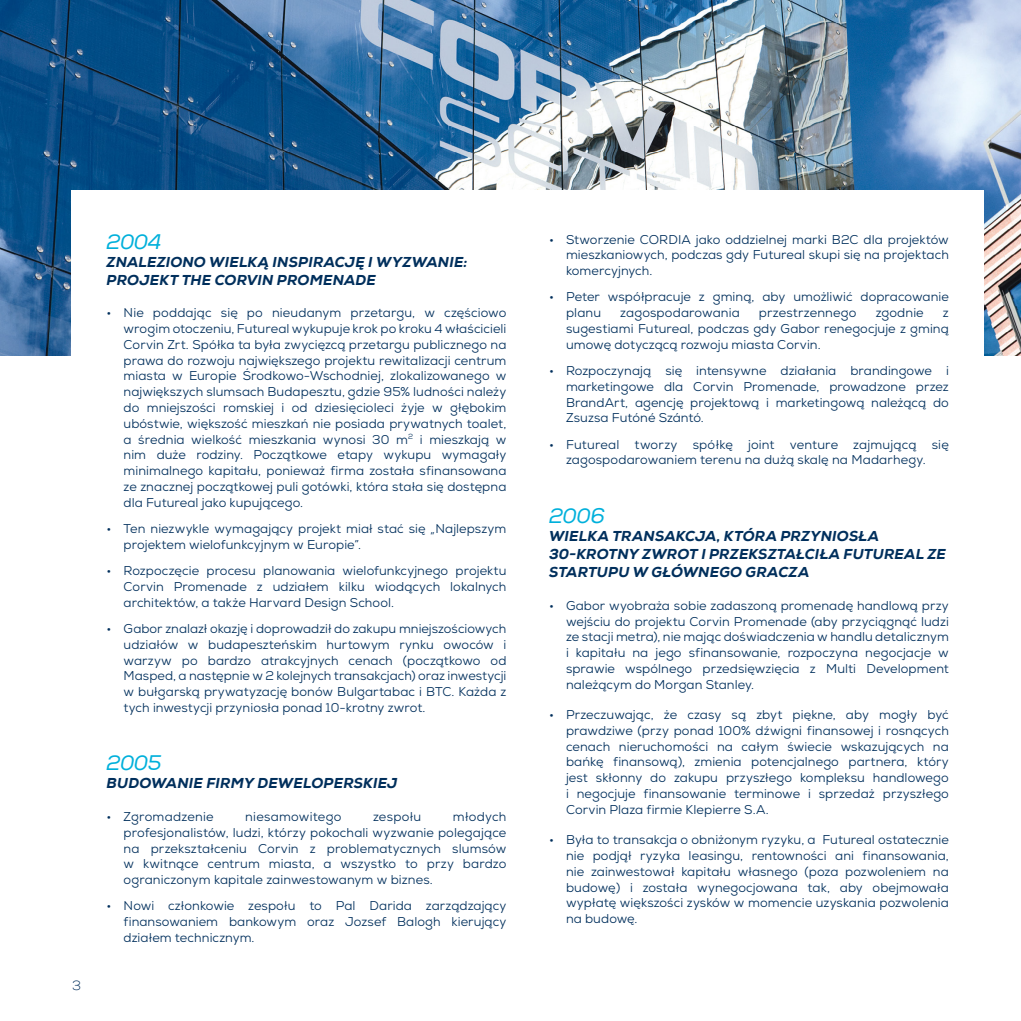
<style>
.page{position:relative;width:1021px;height:1021px;background:#fff}
.page>*{position:absolute;margin:0;border:0;box-sizing:border-box;transform-origin:0 0}
.t1{font:italic 21px "Nexa";letter-spacing:-.025em;color:#00b0db}
.t2{font:italic 800 14.25px/18px "Nexa";letter-spacing:.01em;color:#002f5c}
.t3{font:300 13.5px "Nexa";color:#002f5c}
.t4{font:12.75px/15.8px "Nexa";letter-spacing:.005em;color:#002f5c;text-align:justify}
.t5{font:12.75px "Nexa";letter-spacing:.025em;color:#002f5c}
</style>
<div class="page">
<img style="left:0;top:0;width:1020px;height:356px">
<div style="left:71px;top:190px;width:912px;height:216px;background:#fff"></div>
<p class="t3" style="left:72px;top:977px;width:10px">3</p>
<h1 class="t1" style="left:107px;top:228px;width:57px">2004</h1>
<p class="t2" style="left:107px;top:253px;width:362px">ZNALEZIONO WIELKĄ INSPIRACJĘ I WYZWANIE:<br>PROJEKT THE CORVIN PROMENADE</p>
<p class="t4" style="left:124px;top:305px;width:384px;text-indent:-17px">• Nie poddając się po nieudanym przetargu, w częściowo wrogim otoczeniu, Futureal wykupuje krok po kroku 4 właścicieli Corvin Zrt. Spółka ta była zwycięzcą przetargu publicznego na prawa do rozwoju największego projektu rewitalizacji centrum miasta w Europie Środkowo-Wschodniej, zlokalizowanego w największych slumsach Budapesztu, gdzie 95% ludności należy do mniejszości romskiej i od dziesięcioleci żyje w głębokim ubóstwie, większość mieszkań nie posiada prywatnych toalet, a średnia wielkość mieszkania wynosi 30 m<sup>2</sup> i mieszkają w nim duże rodziny. Początkowe etapy wykupu wymagały minimalnego kapitału, ponieważ firma została sfinansowana ze znacznej początkowej puli gotówki, która stała się dostępna dla Futureal jako kupującego.</p>
<p class="t4" style="left:124px;top:520px;width:384px;text-indent:-17px">• Ten niezwykle wymagający projekt miał stać się „Najlepszym projektem wielofunkcyjnym w Europie”.</p>
<p class="t4" style="left:124px;top:563px;width:384px;text-indent:-17px">• Rozpoczęcie procesu planowania wielofunkcyjnego projektu Corvin Promenade z udziałem kilku wiodących lokalnych architektów, a także Harvard Design School.</p>
<p class="t4" style="left:124px;top:620px;width:384px;text-indent:-17px">• Gabor znalazł okazję i doprowadził do zakupu mniejszościowych udziałów w budapeszteńskim hurtowym rynku owoców i warzyw po bardzo atrakcyjnych cenach (początkowo od Masped, a następnie w 2 kolejnych transakcjach) oraz inwestycji w bułgarską prywatyzację bonów Bulgartabac i BTC. Każda z tych inwestycji przyniosła ponad 10-krotny zwrot.</p>
<h1 class="t1" style="left:107px;top:750px;width:57px">2005</h1>
<p class="t2" style="left:107px;top:774px;width:292px">BUDOWANIE FIRMY DEWELOPERSKIEJ</p>
<p class="t4" style="left:107px;top:808px;width:109px">• Zgromadzenie</p>
<p class="t4" style="left:245px;top:808px;width:98px">niesamowitego</p>
<p class="t5" style="left:373px;top:808px;width:50px">zespołu</p>
<p class="t4" style="left:124px;top:808px;width:384px;text-indent:329px">młodych profesjonalistów, ludzi, którzy pokochali wyzwanie polegające na przekształceniu Corvin z problematycznych slumsów w kwitnące centrum miasta, a wszystko to przy bardzo ograniczonym kapitale zainwestowanym w biznes.</p>
<p class="t4" style="left:124px;top:898px;width:384px;text-indent:-17px">• Nowi członkowie zespołu to Pal Darida zarządzający finansowaniem bankowym oraz Jozsef Balogh kierujący działem technicznym.</p>
<p class="t4" style="left:566px;top:231px;width:384px;text-indent:-17px">• Stworzenie CORDIA jako oddzielnej marki B2C dla projektów mieszkaniowych, podczas gdy Futureal skupi się na projektach komercyjnych.</p>
<p class="t4" style="left:566px;top:289px;width:384px;text-indent:-17px">• Peter współpracuje z gminą, aby umożliwić dopracowanie planu</p>
<p class="t4" style="left:620px;top:305px;width:121px">zagospodarowania</p>
<p class="t4" style="left:759px;top:305px;width:99px">przestrzennego</p>
<p class="t4" style="left:875px;top:305px;width:50px">zgodnie</p>
<p class="t4" style="left:566px;top:305px;width:384px;text-indent:377px">z sugestiami Futureal, podczas gdy Gabor renegocjuje z gminą umowę dotyczącą rozwoju miasta Corvin.</p>
<p class="t4" style="left:566px;top:363px;width:384px;text-indent:-17px">• Rozpoczynają się intensywne działania brandingowe i marketingowe dla Corvin Promenade, prowadzone przez BrandArt, agencję projektową i marketingową należącą do Zsuzsa Futóné Szántó.</p>
<p class="t4" style="left:549px;top:436px;width:401px;text-align:center">• Futureal tworzy spółkę joint venture zajmującą się zagospodarowaniem terenu na dużą skalę na Madarhegy.</p>
<h1 class="t1" style="left:549px;top:502px;width:57px">2006</h1>
<p class="t2" style="left:549px;top:527px;width:398px">WIELKA TRANSAKCJA, KTÓRA PRZYNIOSŁA<br>30-KROTNY ZWROT I PRZEKSZTAŁCIŁA FUTUREAL ZE<br>STARTUPU W GŁÓWNEGO GRACZA</p>
<p class="t4" style="left:566px;top:597px;width:384px;text-indent:-17px">• Gabor wyobraża sobie zadaszoną promenadę handlową przy wejściu do projektu Corvin Promenade (aby przyciągnąć ludzi ze stacji metra), nie mając doświadczenia w handlu detalicznym i kapitału na jego sfinansowanie, rozpoczyna negocjacje w sprawie wspólnego przedsięwzięcia z Multi Development należącym do Morgan Stanley.</p>
<p class="t4" style="left:566px;top:707px;width:384px;text-indent:-17px">• Przeczuwając, że czasy są zbyt piękne, aby mogły być prawdziwe (przy ponad 100% dźwigni finansowej i rosnących cenach nieruchomości na całym świecie wskazujących na bańkę finansową), zmienia potencjalnego partnera, który jest skłonny do zakupu przyszłego kompleksu handlowego i negocjuje finansowanie terminowe i sprzedaż przyszłego Corvin Plaza firmie Klepierre S.A.</p>
<p class="t4" style="left:566px;top:832px;width:384px;text-indent:-17px">• Była to transakcja o obniżonym ryzyku, a Futureal ostatecznie nie podjął ryzyka leasingu, rentowności ani finansowania, nie zainwestował kapitału własnego (poza pozwoleniem na budowę) i została wynegocjowana tak, aby obejmowała wypłatę większości zysków w momencie uzyskania pozwolenia na budowę.</p>
</div>
